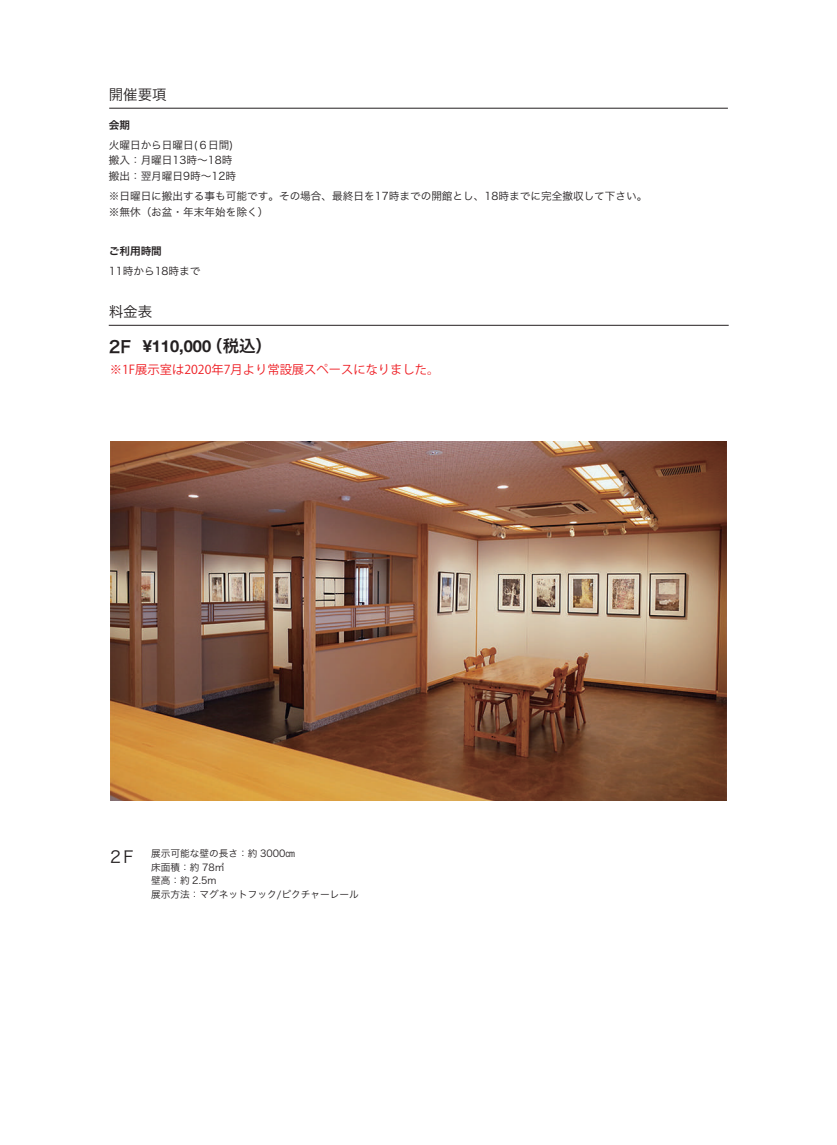
<style>
.page{position:relative;width:837px;height:1145px;background:#fff}
.page>*{position:absolute;margin:0;border:0;box-sizing:border-box;transform-origin:0 0}
.t1{font:700 16.38px "Helvetica Neue";color:#231f20}
.t2{font:16.38px "Hira Kaku Pro N W3";color:#231f20}
.t3{font:14.5px "Hira Kaku Pro N W3";color:#231f20}
.t4{font:12.25px "Koz Go Pro";color:#ee1d23}
.t5{font:10.62px/15.2px "Hira Kaku Pro N W3";color:#231f20}
.t6{font:10.62px "Hira Kaku Pro N W6";color:#231f20}
.t7{font:9.62px/13.5px "Hira Kaku Pro N W3";color:#231f20}
.s1{font-family:"Koz Go Pro"}
.s2{font-family:"Hira Kaku Pro N W6";font-weight:400}
</style>
<div class="page">
<hr style="left:109px;top:108px;width:618px;height:1px;background:#231f20">
<hr style="left:109px;top:325px;width:619px;height:1px;background:#231f20">
<img style="left:110px;top:441px;width:616px;height:360px">
<h2 class="t3" style="left:109px;top:82px;width:59px">開催要項</h2>
<p class="t6" style="left:109px;top:116px;width:23px">会期</p>
<p class="t5" style="left:109px;top:137px;width:129px">火曜日から日曜日(６日間)搬入：月曜日13時～18時搬出：翌月曜日9時～12時</p>
<p class="t5" style="left:109px;top:188px;width:540px"><span class="s1">※</span>日曜日に搬出する事も可能です。その場合、最終日を17時までの開館とし、18時までに完全撤収して下さい。</p>
<p class="t5" style="left:109px;top:203px;width:161px">※無休（お盆・年末年始を除く）</p>
<p class="t6" style="left:109px;top:242px;width:55px">ご利用時間</p>
<p class="t5" style="left:109px;top:263px;width:93px">11時から18時まで</p>
<h2 class="t3" style="left:109px;top:298px;width:45px">料金表</h2>
<h1 class="t1" style="left:109px;top:334px;width:165px"><span class="s2">2F</span> ¥110,000<span class="s2">（税込）</span></h1>
<p class="t4" style="left:110px;top:362px;width:331px">※1F展示室は2020年7月より常設展スペースになりました。</p>
<h1 class="t2" style="left:110px;top:842px;width:25px">2F</h1>
<p class="t7" style="left:151px;top:846px;width:209px">展示可能な壁の長さ：約 3000㎝<br>床面積：約 78㎡<br>壁高：約 2.5m<br>展示方法：マグネットフック/ピクチャーレール</p>
</div>
